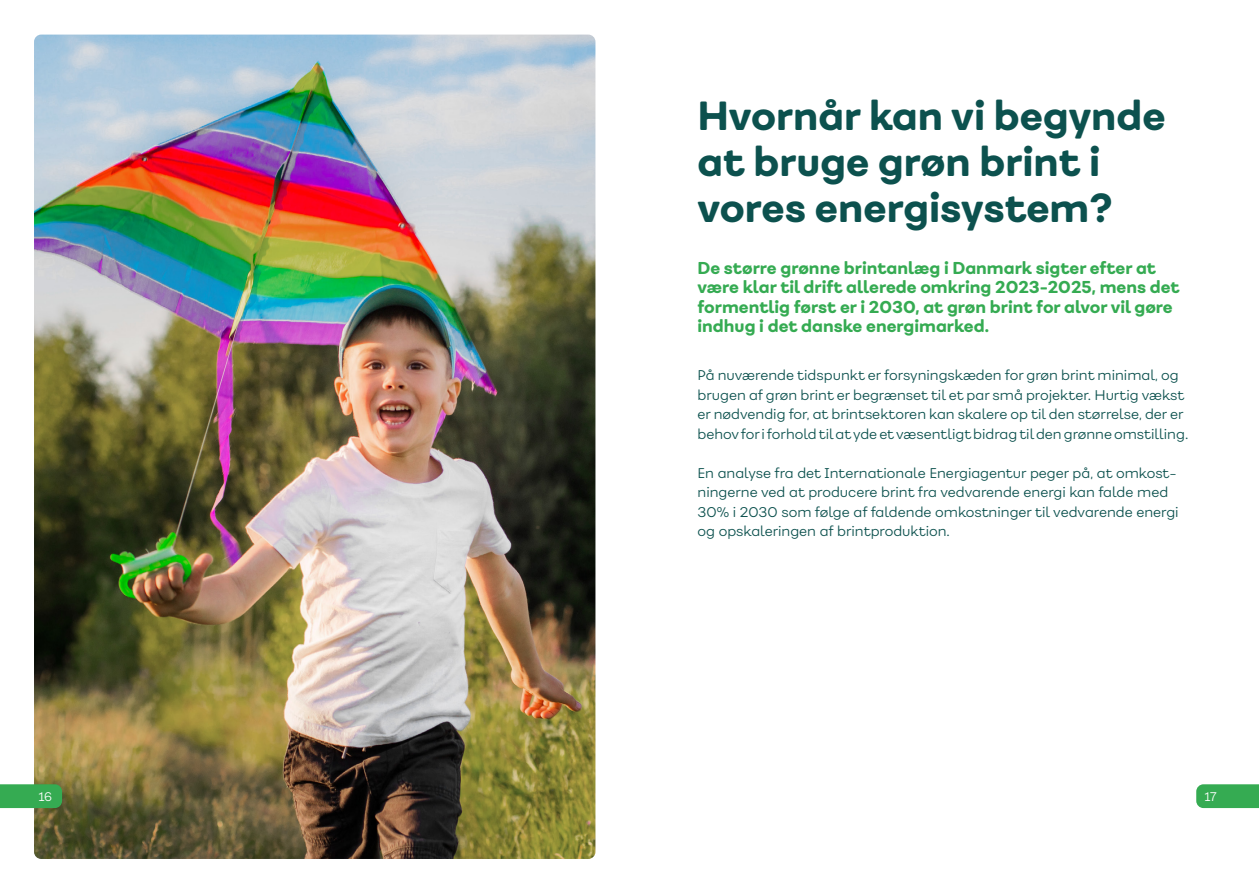
<style>
.page{position:relative;width:1259px;height:893px;background:#fff}
.page>*{position:absolute;margin:0;border:0;box-sizing:border-box;transform-origin:0 0}
.t1{font:800 39px/46.2px "Fibra One Alt";color:#0c514e}
.t2{font:800 16.5px/19.5px "Fibra One Alt";color:#35ab52}
.t3{font:300 13.5px/19.5px "Fibra One Alt";color:#0c514e}
.t4{font:300 12px "Fibra One Alt";color:#fff}
</style>
<div class="page">
<img style="left:34px;top:35px;width:561px;height:824px">
<svg style="left:0;top:784px;width:62px;height:24px"></svg>
<div style="left:1196px;top:784px;width:63px;height:24px;background:#35ab52"></div>
<h1 class="t1" style="left:697px;top:92px;width:470px">Hvornår kan vi begynde at bruge grøn brint i vores energisystem?</h1>
<p class="t2" style="left:697px;top:258px;width:483px">De større grønne brintanlæg i Danmark sigter efter at være klar til drift allerede omkring 2023-2025, mens det formentlig først er i 2030, at grøn brint for alvor vil gøre indhug i det danske energimarked.</p>
<p class="t3" style="left:697px;top:365px;width:492px">På nuværende tidspunkt er forsyningskæden for grøn brint minimal, og brugen af grøn brint er begrænset til et par små projekter. Hurtig vækst er nødvendig for, at brintsektoren kan skalere op til den størrelse, der er behov for i forhold til at yde et væsentligt bidrag til den grønne omstilling.</p>
<p class="t3" style="left:697px;top:463px;width:482px">En analyse fra det Internationale Energiagentur peger på, at omkost&shy;ningerne ved at producere brint fra vedvarende energi kan falde med 30% i 2030 som følge af faldende omkostninger til vedvarende energi og opskaleringen af brintproduktion.</p>
<p class="t4" style="left:38px;top:789px;width:15px">16</p>
<p class="t4" style="left:1204px;top:789px;width:14px">17</p>
</div>
